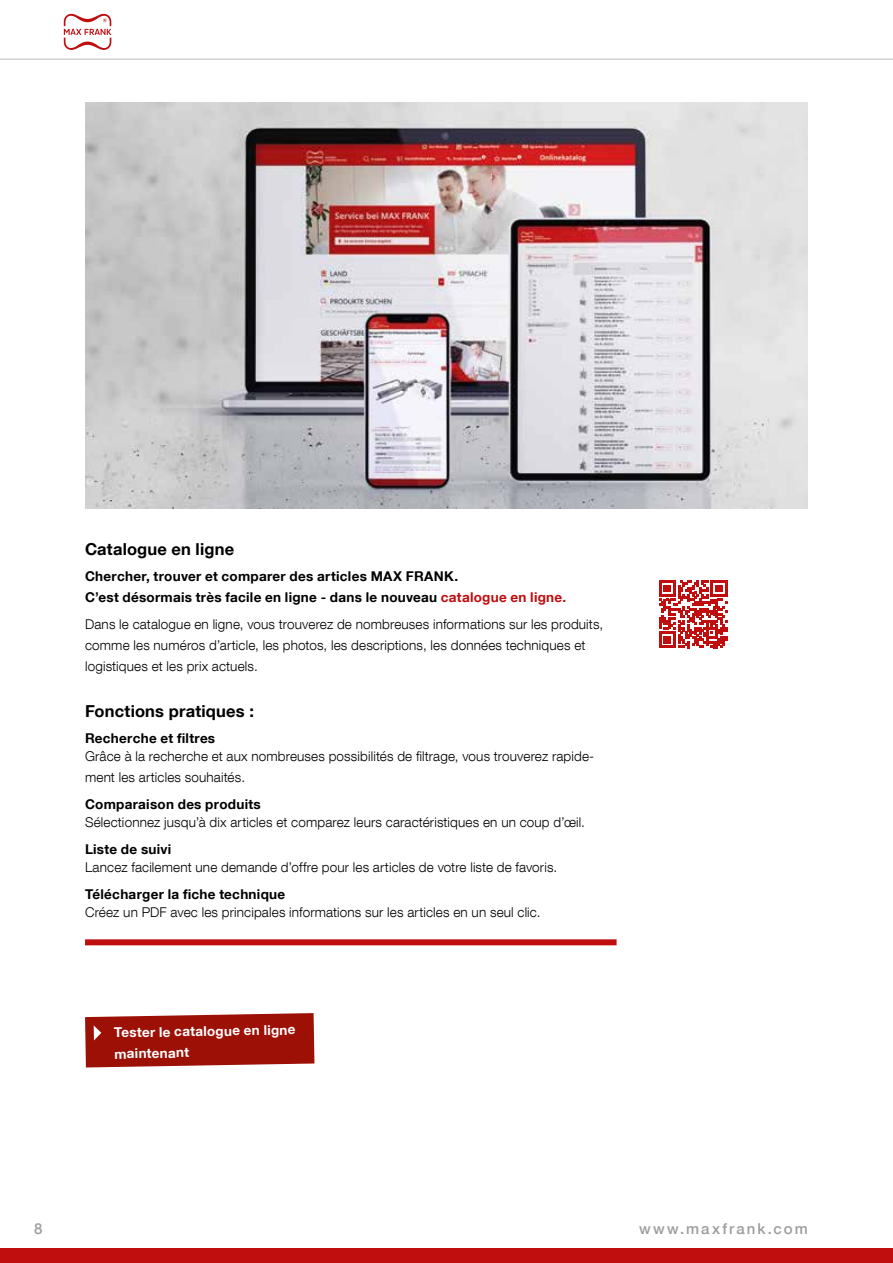
<style>
.page{position:relative;width:893px;height:1263px;background:#fff}
.page>*{position:absolute;margin:0;border:0;box-sizing:border-box;transform-origin:0 0}
.t1{font:700 16.5px "Helvetica Neue LT Com";letter-spacing:.01em;color:#000}
.t2{font:500 15px "Helvetica Neue LT Com";letter-spacing:.14em;color:#9d9d9c}
.t3{font:300 13.5px/21px "Helvetica Neue LT Com";letter-spacing:.01em;color:#000}
.t4{font:700 13.5px/21px "Helvetica Neue LT Com";letter-spacing:.02em;color:#000}
.t5{font:700 13.5px/21px "Helvetica Neue LT Com";color:#fff}
.s1{color:#c00d0e}
</style>
<div class="page">
<hr style="left:0;top:59px;width:893px;height:1px;background:#bcbcbc">
<div style="left:0;top:1248px;width:893px;height:15px;background:#c00d0e"></div>
<svg style="left:64px;top:14px;width:47px;height:36px"></svg>
<div style="left:85px;top:939px;width:532px;height:6px;background:#c00d0e"></div>
<img style="left:85px;top:102px;width:723px;height:407px">
<svg style="left:659px;top:580px;width:68px;height:68px"></svg>
<svg style="left:85px;top:1013px;width:229px;height:54px;background:#a32118"></svg>
<p class="t1" style="left:85px;top:538px;width:151px">Catalogue en ligne</p>
<p class="t4" style="left:85px;top:565px;width:483px">Chercher, trouver et comparer des articles MAX FRANK.<br>C’est désormais très facile en ligne - dans le nouveau <span class="s1">catalogue en ligne.</span></p>
<p class="t3" style="left:85px;top:613px;width:520px">Dans le catalogue en ligne, vous trouverez de nombreuses informations sur les produits, comme les numéros d’article, les photos, les descriptions, les données techniques et logistiques et les prix actuels.</p>
<p class="t1" style="left:85px;top:700px;width:170px">Fonctions pratiques :</p>
<p class="t4" style="left:85px;top:728px;width:132px">Recherche et filtres</p>
<p class="t3" style="left:85px;top:746px;width:511px">Grâce à la recherche et aux nombreuses possibilités de filtrage, vous trouverez rapide&shy;ment les articles souhaités.</p>
<p class="t4" style="left:85px;top:793px;width:177px">Comparaison des produits</p>
<p class="t3" style="left:85px;top:812px;width:501px">Sélectionnez jusqu’à dix articles et comparez leurs caractéristiques en un coup d’œil.</p>
<p class="t4" style="left:85px;top:838px;width:88px">Liste de suivi</p>
<p class="t3" style="left:85px;top:856px;width:474px">Lancez facilement une demande d’offre pour les articles de votre liste de favoris.</p>
<p class="t4" style="left:85px;top:883px;width:202px">Télécharger la fiche technique</p>
<p class="t3" style="left:85px;top:901px;width:457px">Créez un PDF avec les principales informations sur les articles en un seul clic.</p>
<p class="t5" style="left:114px;top:1022px;width:183px;rotate:-1deg">Tester le catalogue en ligne maintenant</p>
<p class="t2" style="left:34px;top:1220px;width:10px">8</p>
<p class="t2" style="left:639px;top:1220px;width:170px">www.maxfrank.com</p>
</div>
